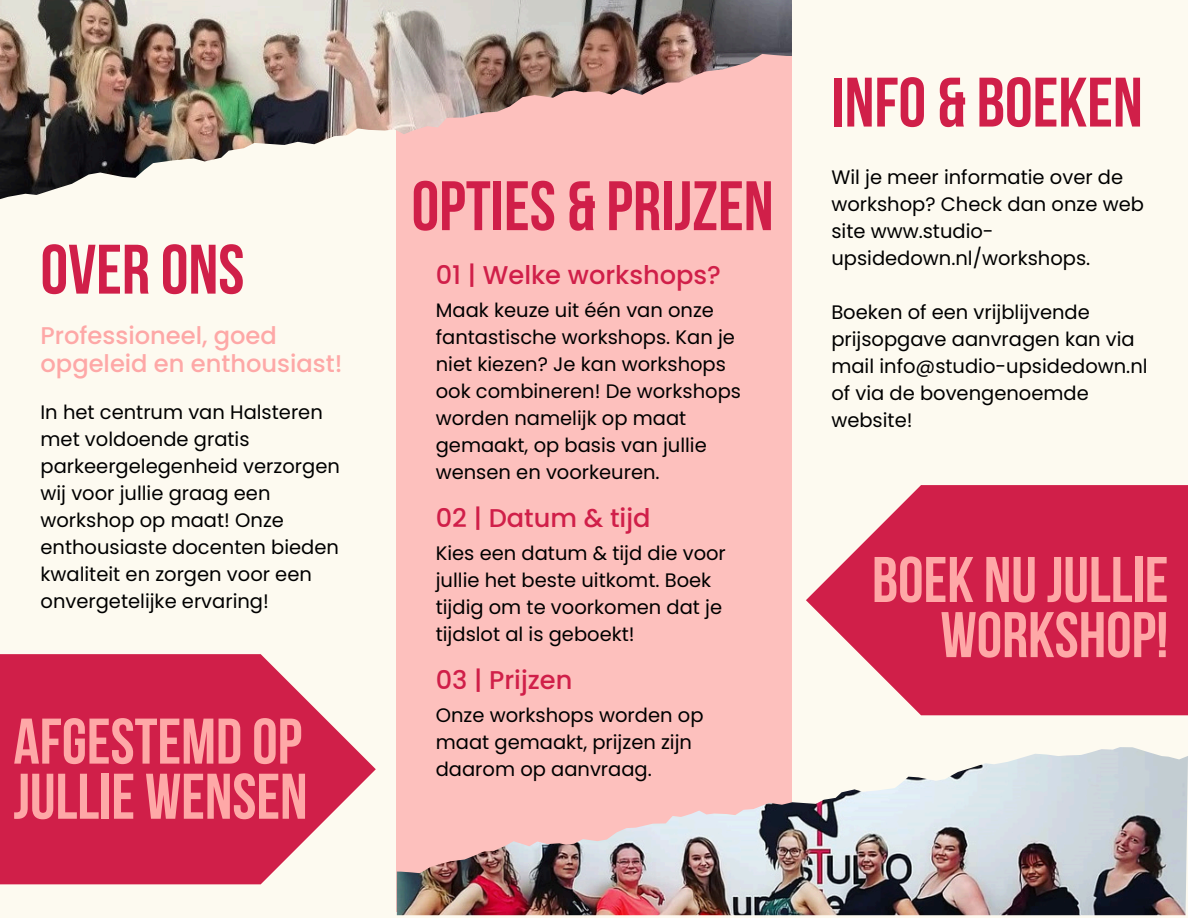
<style>
.page{position:relative;width:1188px;height:918px;background:#fdfaf0}
.page>*{position:absolute;margin:0;border:0;box-sizing:border-box;transform-origin:0 0}
.t1{font:700 69.9px "Bebas Neue";color:#d01f49}
.t2{font:700 64.35px/55.2px "Bebas Neue";color:#fea8a7}
.t3{font:500 25.65px "Poppins";color:#d01f49}
.t4{font:500 24.15px/28.2px "Poppins";color:#fea8a7}
.t5{font:19.5px/27px "Poppins";color:#000}
</style>
<div class="page">
<div style="left:396px;top:0;width:396px;height:912px;background:#fdc0bd"></div>
<img style="left:0;top:0;width:792px;height:200px">
<img style="left:397px;top:747px;width:791px;height:168px">
<svg style="left:0;top:654px;width:376px;height:230px;fill:#d01f49"></svg>
<svg style="left:806px;top:485px;width:382px;height:230px;fill:#d01f49"></svg>
<p class="t1" style="left:41px;top:241px;width:205px">OVER ONS</p>
<h2 class="t4" style="left:41px;top:321px;width:304px">Professioneel, goed opgeleid en enthousiast!</h2>
<p class="t5" style="left:41px;top:399px;width:301px">In het centrum van Halsteren met voldoende gratis parkeergelegenheid verzorgen wij voor jullie graag een workshop op maat! Onze enthousiaste docenten bieden kwaliteit en zorgen voor een onvergetelijke ervaring!</p>
<h2 class="t2" style="left:14px;top:720px;width:296px">AFGESTEMD OP<br>JULLIE WENSEN</h2>
<h2 class="t1" style="left:412px;top:178px;width:364px">OPTIES &amp; PRIJZEN</h2>
<p class="t3" style="left:436px;top:257px;width:287px">01 | Welke workshops?</p>
<p class="t5" style="left:436px;top:297px;width:307px">Maak keuze uit één van onze fantastische workshops. Kan je niet kiezen? Je kan workshops ook combineren! De workshops worden namelijk op maat gemaakt, op basis van jullie wensen en voorkeuren.</p>
<h1 class="t3" style="left:436px;top:500px;width:216px">02 | Datum &amp; tijd</h1>
<p class="t5" style="left:436px;top:540px;width:292px">Kies een datum &amp; tijd die voor jullie het beste uitkomt. Boek tijdig om te voorkomen dat je tijdslot al is geboekt!</p>
<h1 class="t3" style="left:436px;top:662px;width:138px">03 | Prijzen</h1>
<h1 class="t5" style="left:436px;top:702px;width:269px">Onze workshops worden op maat gemaakt, prijzen zijn daarom op aanvraag.</h1>
<p class="t1" style="left:831px;top:74px;width:313px">INFO &amp; BOEKEN</p>
<h1 class="t5" style="left:831px;top:164px;width:314px">Wil je meer informatie over de workshop? Check dan onze web site www.studio&shy;upsidedown.nl/workshops.</h1>
<h2 class="t5" style="left:831px;top:299px;width:318px">Boeken of een vrijblijvende prijsopgave aanvragen kan via mail info@studio-upsidedown.nl of via de bovengenoemde website!</h2>
<p class="t2" style="left:872px;top:558px;width:298px;text-align:right">BOEK NUJULLIE<br>WORKSHOP!</p>
</div>
